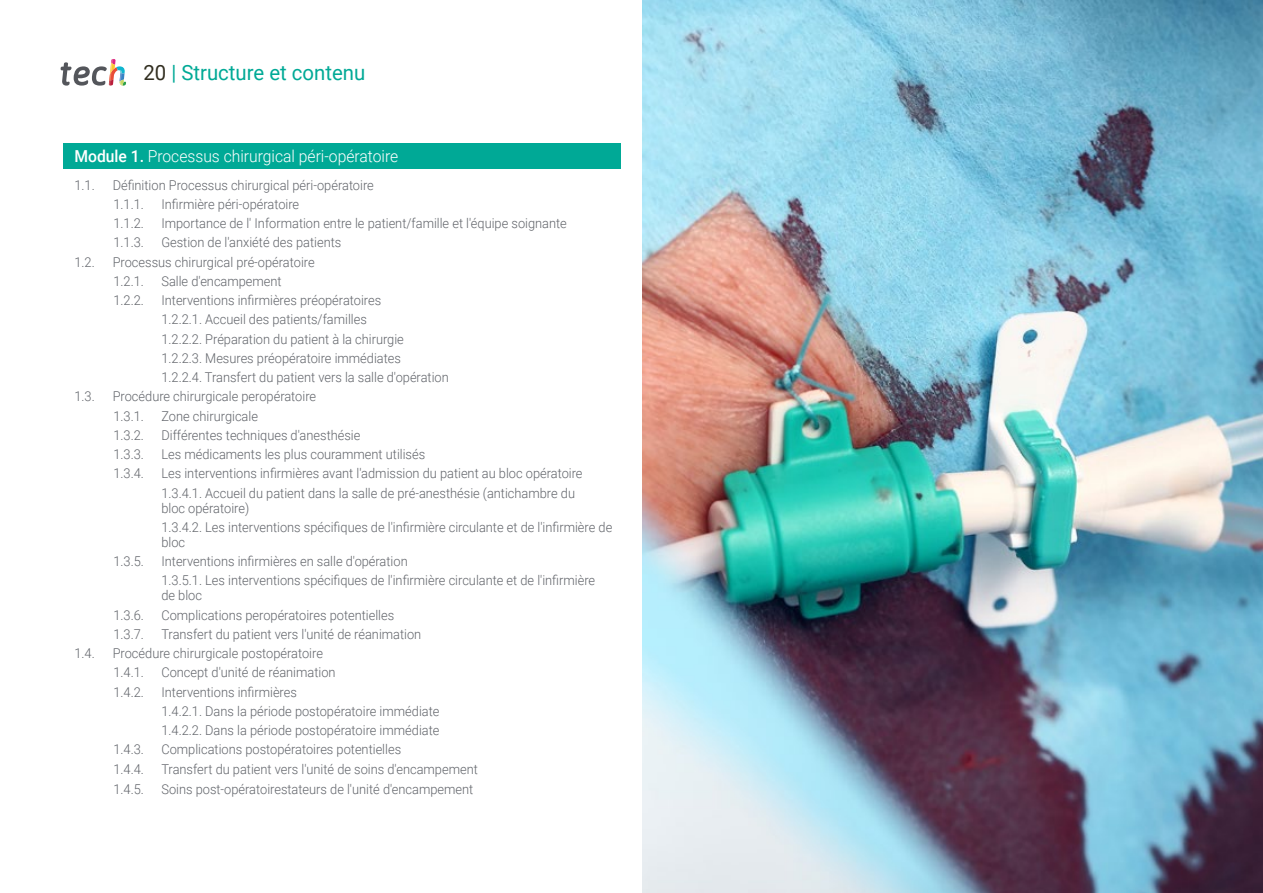
<style>
.page{position:relative;width:1263px;height:893px;background:#fff}
.page>*{position:absolute;margin:0;border:0;box-sizing:border-box;transform-origin:0 0}
.t1{font:21px "Roboto";color:#00a996}
.t2{font:300 16.5px "Roboto";color:#fff;scale:.95 1}
.t3{font:300 13.5px/19.2px "Roboto";color:#61646a;scale:.95 1}
.s1{color:#312e20}
.s2{font-weight:500}
</style>
<div class="page">
<svg style="left:61px;top:59px;width:65px;height:27px"></svg>
<div style="left:63px;top:144px;width:558px;height:25px;background:#00a996"></div>
<img style="left:642px;top:0;width:621px;height:893px">
<h1 class="t1" style="left:144px;top:57px;width:223px"><span class="s1">20</span> | Structure et contenu</h1>
<p class="t2" style="left:74px;top:145px;width:342px"><span class="s2">Module 1.</span> Processus chirurgical péri-opératoire</p>
<p class="t3" style="left:74px;top:175px;width:23px">1.1.</p>
<p class="t3" style="left:113px;top:175px;width:276px">Définition Processus chirurgical péri-opératoire<br>1.1.1.</p>
<p class="t3" style="left:161px;top:194px;width:147px">Infirmière péri-opératoire</p>
<p class="t3" style="left:113px;top:213px;width:34px">1.1.2.</p>
<p class="t3" style="left:161px;top:213px;width:428px">Importance de l' Information entre le patient/famille et l'équipe soignante</p>
<p class="t3" style="left:113px;top:232px;width:34px">1.1.3.</p>
<p class="t3" style="left:161px;top:232px;width:191px">Gestion de l'anxiété des patients</p>
<p class="t3" style="left:74px;top:252px;width:23px">1.2.</p>
<p class="t3" style="left:113px;top:252px;width:214px">Processus chirurgical pré-opératoire<br>1.2.1.</p>
<p class="t3" style="left:161px;top:271px;width:128px">Salle d'encampement</p>
<p class="t3" style="left:113px;top:290px;width:34px">1.2.2.</p>
<p class="t3" style="left:161px;top:290px;width:304px">Interventions infirmières préopératoires<br>1.2.2.1. Accueil des patients/familles<br>1.2.2.2. Préparation du patient à la chirurgie<br>1.2.2.3. Mesures préopératoire immédiates<br>1.2.2.4. Transfert du patient vers la salle d'opération</p>
<p class="t3" style="left:74px;top:386px;width:23px">1.3.</p>
<p class="t3" style="left:113px;top:386px;width:216px">Procédure chirurgicale peropératoire<br>1.3.1.</p>
<p class="t3" style="left:161px;top:406px;width:103px">Zone chirurgicale</p>
<p class="t3" style="left:113px;top:425px;width:34px">1.3.2.</p>
<p class="t3" style="left:161px;top:425px;width:211px">Différentes techniques d'anesthésie</p>
<p class="t3" style="left:113px;top:444px;width:34px">1.3.3.</p>
<p class="t3" style="left:161px;top:444px;width:279px">Les médicaments les plus couramment utilisés</p>
<p class="t3" style="left:113px;top:463px;width:34px">1.3.4.</p>
<p class="t3" style="left:161px;top:463px;width:445px">Les interventions infirmières avant l'admission du patient au bloc opératoire<br>1.3.4.1. Accueil du patient dans la salle de pré-anesthésie (antichambre du</p>
<p class="t3" style="left:161px;top:498px;width:476px">bloc opératoire)<br>1.3.4.2. Les interventions spécifiques de l'infirmière circulante et de l'infirmière de</p>
<p class="t3" style="left:161px;top:532px;width:27px">bloc</p>
<p class="t3" style="left:113px;top:551px;width:34px">1.3.5.</p>
<p class="t3" style="left:161px;top:551px;width:458px">Interventions infirmières en salle d'opération<br>1.3.5.1. Les interventions spécifiques de l'infirmière circulante et de l'infirmière</p>
<p class="t3" style="left:161px;top:585px;width:44px">de bloc</p>
<p class="t3" style="left:113px;top:605px;width:34px">1.3.6.</p>
<p class="t3" style="left:161px;top:605px;width:247px">Complications peropératoires potentielles</p>
<p class="t3" style="left:113px;top:624px;width:34px">1.3.7.</p>
<p class="t3" style="left:161px;top:624px;width:275px">Transfert du patient vers l'unité de réanimation</p>
<p class="t3" style="left:74px;top:643px;width:23px">1.4.</p>
<p class="t3" style="left:113px;top:643px;width:223px">Procédure chirurgicale postopératoire<br>1.4.1.</p>
<p class="t3" style="left:161px;top:662px;width:185px">Concept d'unité de réanimation</p>
<p class="t3" style="left:113px;top:682px;width:34px">1.4.2.</p>
<p class="t3" style="left:161px;top:682px;width:294px">Interventions infirmières<br>1.4.2.1. Dans la période postopératoire immédiate<br>1.4.2.2. Dans la période postopératoire immédiate</p>
<p class="t3" style="left:113px;top:739px;width:34px">1.4.3.</p>
<p class="t3" style="left:161px;top:739px;width:254px">Complications postopératoires potentielles</p>
<p class="t3" style="left:113px;top:759px;width:34px">1.4.4.</p>
<p class="t3" style="left:161px;top:759px;width:335px">Transfert du patient vers l'unité de soins d'encampement</p>
<p class="t3" style="left:113px;top:779px;width:34px">1.4.5.</p>
<p class="t3" style="left:161px;top:779px;width:330px">Soins post-opératoirestateurs de l'unité d'encampement</p>
</div>
